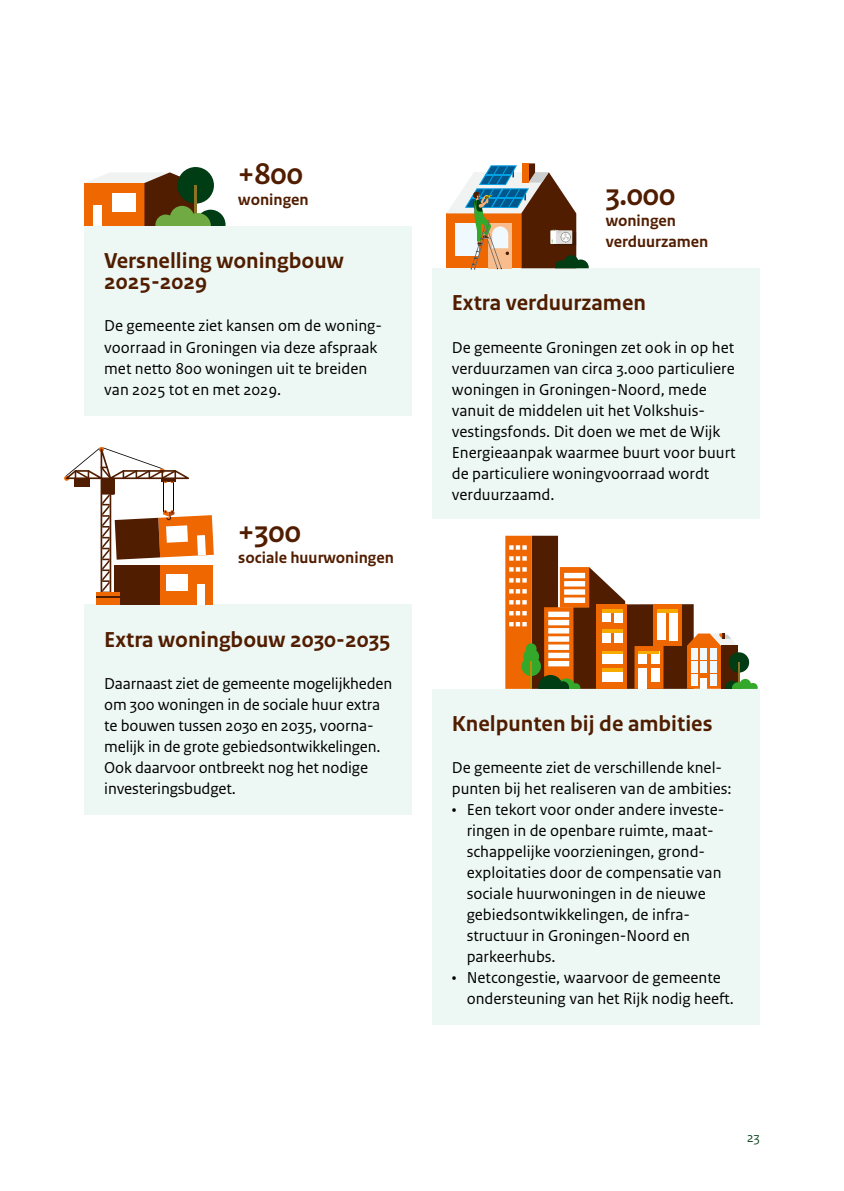
<style>
.page{position:relative;width:844px;height:1191px;background:#fff}
.page>*{position:absolute;margin:0;border:0;box-sizing:border-box;transform-origin:0 0}
.t1{font:700 31.5px "Rijksoverheid Sans Heading";color:#511d00}
.t2{font:700 22.75px/21px "Rijksoverheid Sans Text";color:#511d00}
.t3{font:16.62px/21px "Rijksoverheid Sans Text";color:#000}
.t4{font:700 16.62px/21px "Rijksoverheid Sans Text";color:#511d00}
.t5{font:14px "Rijksoverheid Sans Heading";color:#003c14}
</style>
<div class="page">
<div style="left:177px;top:167px;width:37px;height:37px;background:#003c14;border-radius:50%"></div>
<svg style="left:84px;top:172px;width:141px;height:55px"></svg>
<div style="left:84px;top:227px;width:328px;height:189px;background:#edf8f5"></div>
<div style="left:84px;top:604px;width:328px;height:210px;background:#edf8f5"></div>
<div style="left:159px;top:565px;width:54px;height:39px;background:#ee6700"></div>
<div style="left:114px;top:565px;width:45px;height:39px;background:#511d00"></div>
<div style="left:197px;top:584px;width:8px;height:20px;background:#fff"></div>
<svg style="left:96px;top:597px;width:23px;height:7px"></svg>
<svg style="left:64px;top:447px;width:150px;height:150px"></svg>
<div style="left:432px;top:268px;width:327px;height:251px;background:#edf8f5"></div>
<svg style="left:446px;top:163px;width:142px;height:106px"></svg>
<div style="left:521px;top:163px;width:7px;height:20px;background:#ee6700"></div>
<div style="left:432px;top:689px;width:327px;height:335px;background:#edf8f5"></div>
<div style="left:531px;top:536px;width:27px;height:153px;background:#511d00"></div>
<div style="left:505px;top:536px;width:26px;height:153px;background:#ee6700"></div>
<svg style="left:509px;top:556px;width:17px;height:4px"></svg>
<svg style="left:509px;top:545px;width:17px;height:5px"></svg>
<svg style="left:509px;top:567px;width:248px;height:122px"></svg>
<div style="left:525px;top:643px;width:11px;height:11px;background:#34a82b;border-radius:50%"></div>
<hr style="left:530px;top:660px;width:2px;height:29px;background:#be8b00">
<h1 class="t1" style="left:238px;top:156px;width:66px">+800</h1>
<p class="t4" style="left:238px;top:190px;width:72px">woningen</p>
<h2 class="t2" style="left:104px;top:251px;width:241px">Versnelling woningbouw<br>2025-2029</h2>
<p class="t3" style="left:104px;top:316px;width:279px">De gemeente ziet kansen om de woning‑ voorraad in Groningen via deze afspraak met netto 800 woningen uit te breiden van 2025 tot en met 2029.</p>
<h1 class="t1" style="left:238px;top:513px;width:64px">+300</h1>
<p class="t4" style="left:238px;top:547px;width:157px">sociale huurwoningen</p>
<h2 class="t2" style="left:104px;top:629px;width:288px">Extra woningbouw 2030-2035</h2>
<p class="t3" style="left:104px;top:673px;width:289px">Daarnaast ziet de gemeente mogelijkheden om 300 woningen in de sociale huur extra te bouwen tussen 2030 en 2035, voorna‑ melijk in de grote gebiedsontwikkelingen.<br>Ook daarvoor ontbreekt nog het nodige investeringsbudget.</p>
<h1 class="t1" style="left:605px;top:177px;width:71px">3.000</h1>
<p class="t4" style="left:605px;top:211px;width:104px">woningen verduurzamen</p>
<h2 class="t2" style="left:451px;top:293px;width:196px">Extra verduurzamen</h2>
<p class="t3" style="left:451px;top:337px;width:285px">De gemeente Groningen zet ook in op het verduurzamen van circa 3.000 particuliere woningen in Groningen-Noord, mede vanuit de middelen uit het Volkshuis‑ vestingsfonds. Dit doen we met de Wijk Energieaanpak waarmee buurt voor buurt de particuliere woningvoorraad wordt verduurzaamd.</p>
<h2 class="t2" style="left:451px;top:713px;width:262px">Knelpunten bij de ambities</h2>
<p class="t3" style="left:451px;top:757px;width:281px">De gemeente ziet de verschillende knel‑ punten bij het realiseren van de ambities:</p>
<p class="t3" style="left:466px;top:799px;width:259px;text-indent:-15px">• Een tekort voor onder andere investe‑ ringen in de openbare ruimte, maat‑ schappelijke voorzieningen, grond&shy;exploitaties door de compensatie van sociale huurwoningen in de nieuwe gebiedsontwikkelingen, de infra&shy;structuur in Groningen-Noord en parkeerhubs.</p>
<p class="t3" style="left:466px;top:967px;width:269px;text-indent:-15px">• Netcongestie, waarvoor de gemeente ondersteuning van het Rijk nodig heeft.</p>
<p class="t5" style="left:747px;top:1129px;width:14px">23</p>
</div>
